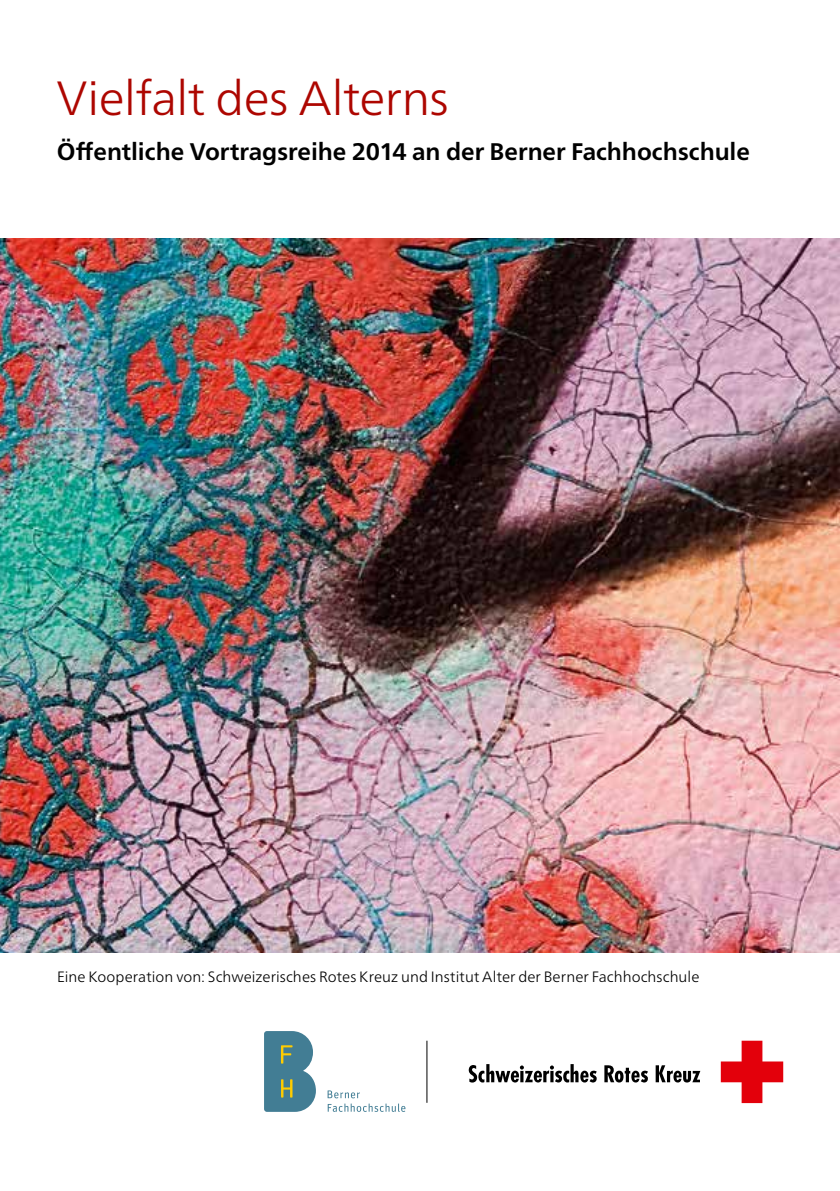
<style>
.page{position:relative;width:840px;height:1191px;background:#fff}
.page>*{position:absolute;margin:0;border:0;box-sizing:border-box;transform-origin:0 0}
.t1{font:300 48px "Frutiger Neue LTW1 G";letter-spacing:-.01em;color:#ad0600}
.t2{font:700 24px "Frutiger Neue LTW1 G";letter-spacing:-.005em;color:#000}
.t3{font:300 15px "Frutiger Neue LTW1 G";letter-spacing:.005em;color:#000}
</style>
<div class="page">
<svg style="left:468px;top:1064px;width:128px;height:18px"></svg>
<svg style="left:604px;top:1065px;width:43px;height:17px"></svg>
<svg style="left:655px;top:1065px;width:45px;height:17px"></svg>
<svg style="left:720px;top:1040px;width:62px;height:63px"></svg>
<hr style="left:426px;top:1040px;width:1px;height:62px;background:#000">
<img style="left:0;top:238px;width:839px;height:714px">
<svg style="left:264px;top:1031px;width:52px;height:80px;background:#5d8d98"></svg>
<svg style="left:327px;top:1090px;width:78px;height:21px"></svg>
<h1 class="t1" style="left:57px;top:69px;width:393px">Vielfalt des Alterns</h1>
<h2 class="t2" style="left:57px;top:137px;width:694px">Öffentliche Vortragsreihe 2014 an der Berner Fachhochschule</h2>
<p class="t3" style="left:57px;top:967px;width:643px">Eine Kooperation von: Schweizerisches Rotes Kreuz und Institut Alter der Berner Fachhochschule</p>
</div>
